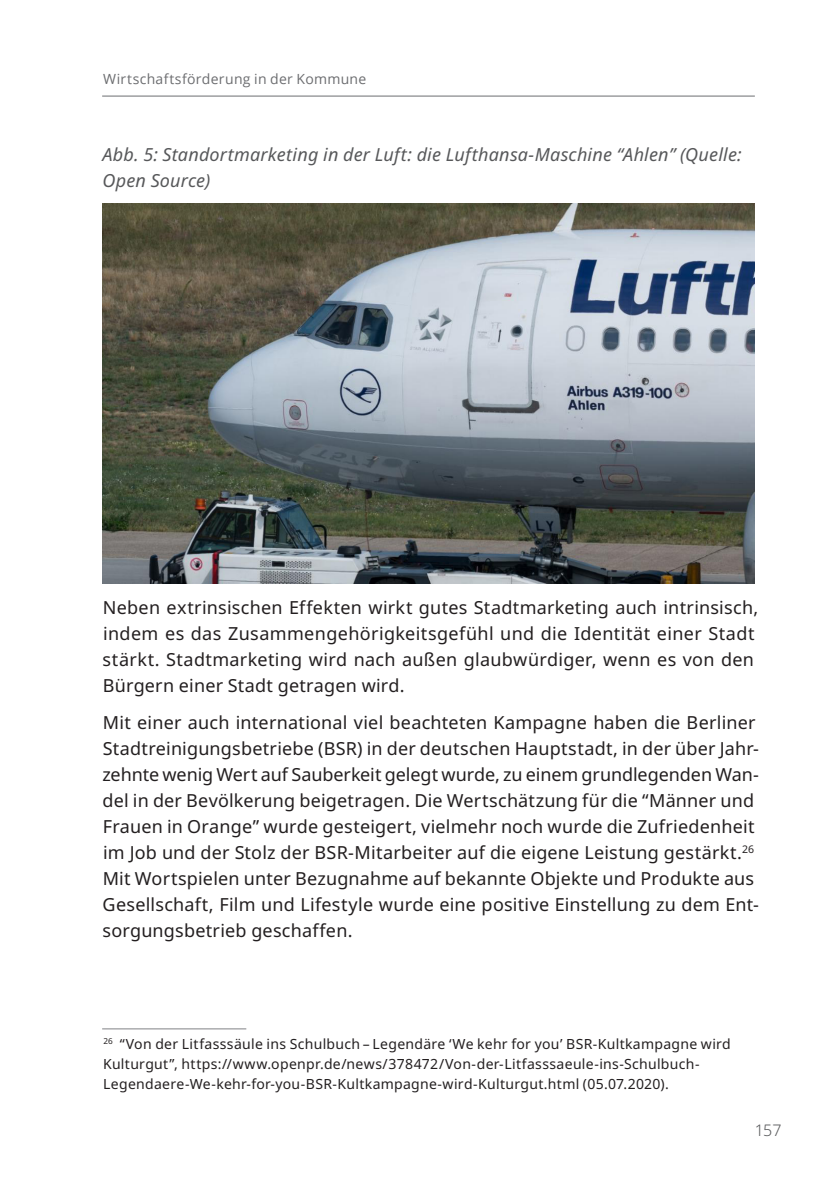
<style>
.page{position:relative;width:840px;height:1191px;background:#fff}
.page>*{position:absolute;margin:0;border:0;box-sizing:border-box;transform-origin:0 0}
.t1{font:18px/26px "Noto Sans";letter-spacing:.01em;color:#231f20}
.t2{font:italic 18px/26px "Noto Sans";letter-spacing:.01em;color:#57585a}
.t3{font:300 16px "Noto Sans";color:#57585a}
.t4{font:14px/20px "Noto Sans";letter-spacing:.02em;color:#231f20}
.t5{font:14px "Open Sans";letter-spacing:.02em;color:#6c6d70}
</style>
<div class="page">
<hr style="left:102px;top:96px;width:652px;height:1px;background:#6c6d70">
<img style="left:102px;top:203px;width:652px;height:381px">
<hr style="left:102px;top:1028px;width:144px;height:1px;background:#808285">
<p class="t5" style="left:103px;top:70px;width:264px">Wirtschaftsförderung in der Kommune</p>
<p class="t2" style="left:102px;top:142px;width:640px">Abb. 5: Standortmarketing in der Luft: die Lufthansa-Maschine “Ahlen” (Quelle:<br>Open Source)</p>
<p class="t1" style="left:102px;top:595px;width:657px">Neben extrinsischen Effekten wirkt gutes Stadtmarketing auch intrinsisch, indem es das Zusammengehörigkeitsgefühl und die Identität einer Stadt stärkt. Stadtmarketing wird nach außen glaubwürdiger, wenn es von den Bürgern einer Stadt getragen wird.</p>
<p class="t1" style="left:102px;top:710px;width:657px">Mit einer auch international viel beachteten Kampagne haben die Berliner Stadtreinigungsbetriebe (BSR) in der deutschen Hauptstadt, in der über Jahr&shy;zehnte wenig Wert auf Sauberkeit gelegt wurde, zu einem grundlegenden Wan&shy;del in der Bevölkerung beigetragen. Die Wertschätzung für die “Männer und Frauen in Orange” wurde gesteigert, vielmehr noch wurde die Zufriedenheit im Job und der Stolz der BSR-Mitarbeiter auf die eigene Leistung gestärkt.<sup>26<br></sup>Mit Wortspielen unter Bezugnahme auf bekannte Objekte und Produkte aus Gesellschaft, Film und Lifestyle wurde eine positive Einstellung zu dem Ent&shy;sorgungsbetrieb geschaffen.</p>
<p class="t4" style="left:103px;top:1034px;width:629px"><sup>26</sup> “Von der Litfasssäule ins Schulbuch – Legendäre ‘We kehr for you’ BSR-Kultkampagne wird<br>Kulturgut”, https://www.openpr.de/news/378472/Von-der-Litfasssaeule-ins-Schulbuch-<br>Legendaere-We-kehr-for-you-BSR-Kultkampagne-wird-Kulturgut.html (05.07.2020).</p>
<p class="t3" style="left:754px;top:1118px;width:28px">157</p>
</div>
